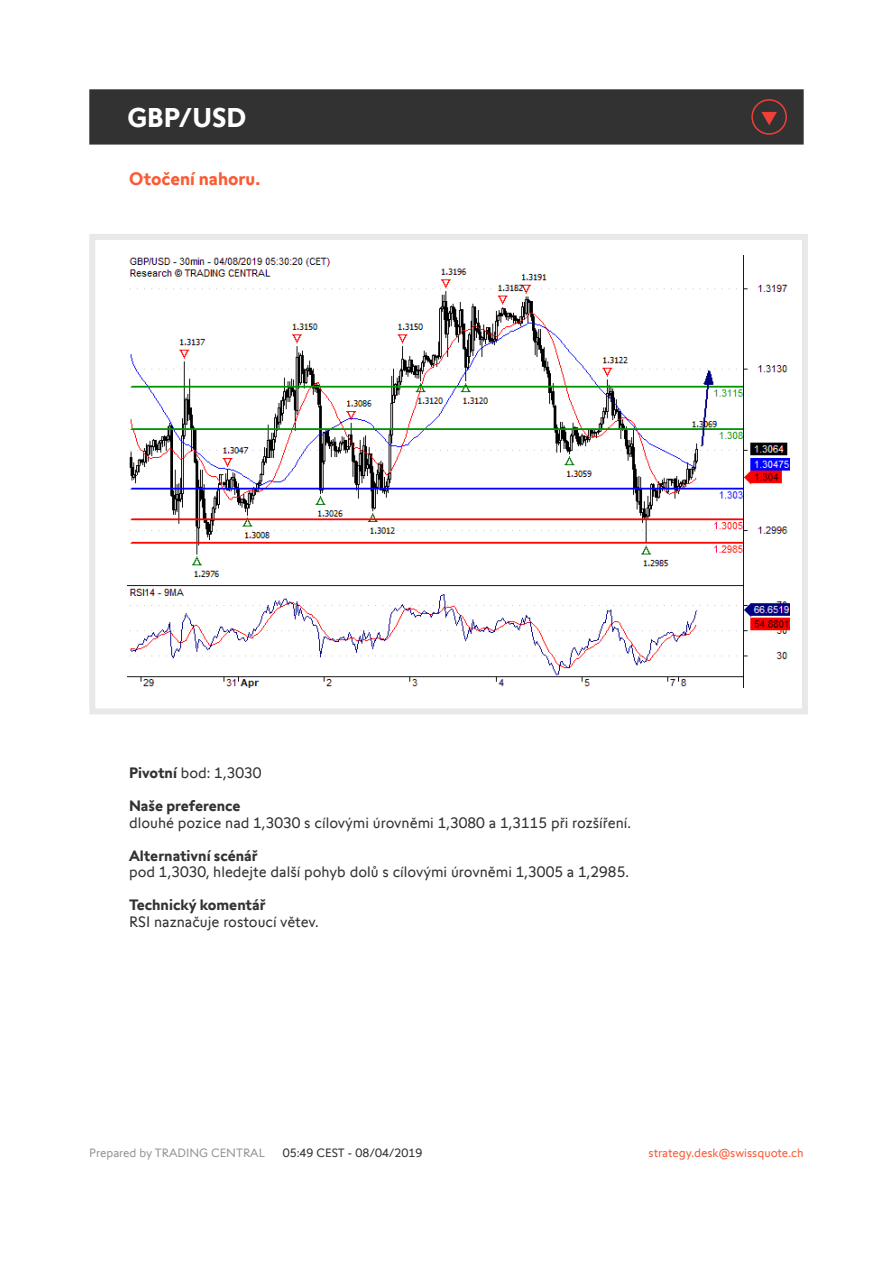
<style>
.page{position:relative;width:893px;height:1263px;background:#fff}
.page>*{position:absolute;margin:0;border:0;box-sizing:border-box;transform-origin:0 0}
.t1{font:700 27px "Swissquote CT";color:#fff}
.t2{font:700 18px "Swissquote CT";color:#fa5b35}
.t3{font:15px "Swissquote CT";color:#323232}
.t4{font:700 15px "Swissquote CT";color:#323232}
.t5{font:12px "Swissquote CT";color:#fa5b35}
.t6{font:12px "Swissquote CT";color:#939598}
.t7{font:12px "Swissquote CT";color:#323232}
.s1{font-weight:700}
</style>
<div class="page">
<div style="left:89px;top:234px;width:719px;height:480px;border:6px solid #e9e8e7"></div>
<div style="left:89px;top:89px;width:715px;height:56px;background:#323232;border:2px solid #323232"></div>
<img style="left:128px;top:255px;width:661px;height:432px">
<svg style="left:751px;top:99px;width:36px;height:36px"></svg>
<h1 class="t1" style="left:128px;top:101px;width:120px">GBP/USD</h1>
<p class="t2" style="left:129px;top:168px;width:133px">Otočení nahoru.</p>
<p class="t3" style="left:129px;top:764px;width:134px"><span class="s1">Pivotní</span> bod: 1,3030</p>
<p class="t4" style="left:129px;top:797px;width:113px">Naše preference</p>
<p class="t3" style="left:129px;top:814px;width:503px">dlouhé pozice nad 1,3030 s cílovými úrovněmi 1,3080 a 1,3115 při rozšíření.</p>
<p class="t4" style="left:129px;top:846px;width:130px">Alternativní scénář</p>
<p class="t3" style="left:129px;top:863px;width:501px">pod 1,3030, hledejte další pohyb dolů s cílovými úrovněmi 1,3005 a 1,2985.</p>
<p class="t4" style="left:129px;top:896px;width:138px">Technický komentář</p>
<p class="t3" style="left:129px;top:913px;width:191px">RSI naznačuje rostoucí větev.</p>
<p class="t6" style="left:89px;top:1145px;width:177px">Prepared by TRADING CENTRAL</p>
<p class="t7" style="left:283px;top:1145px;width:141px">05:49 CEST - 08/04/2019</p>
<p class="t5" style="left:649px;top:1145px;width:157px">strategy.desk@swissquote.ch</p>
</div>
